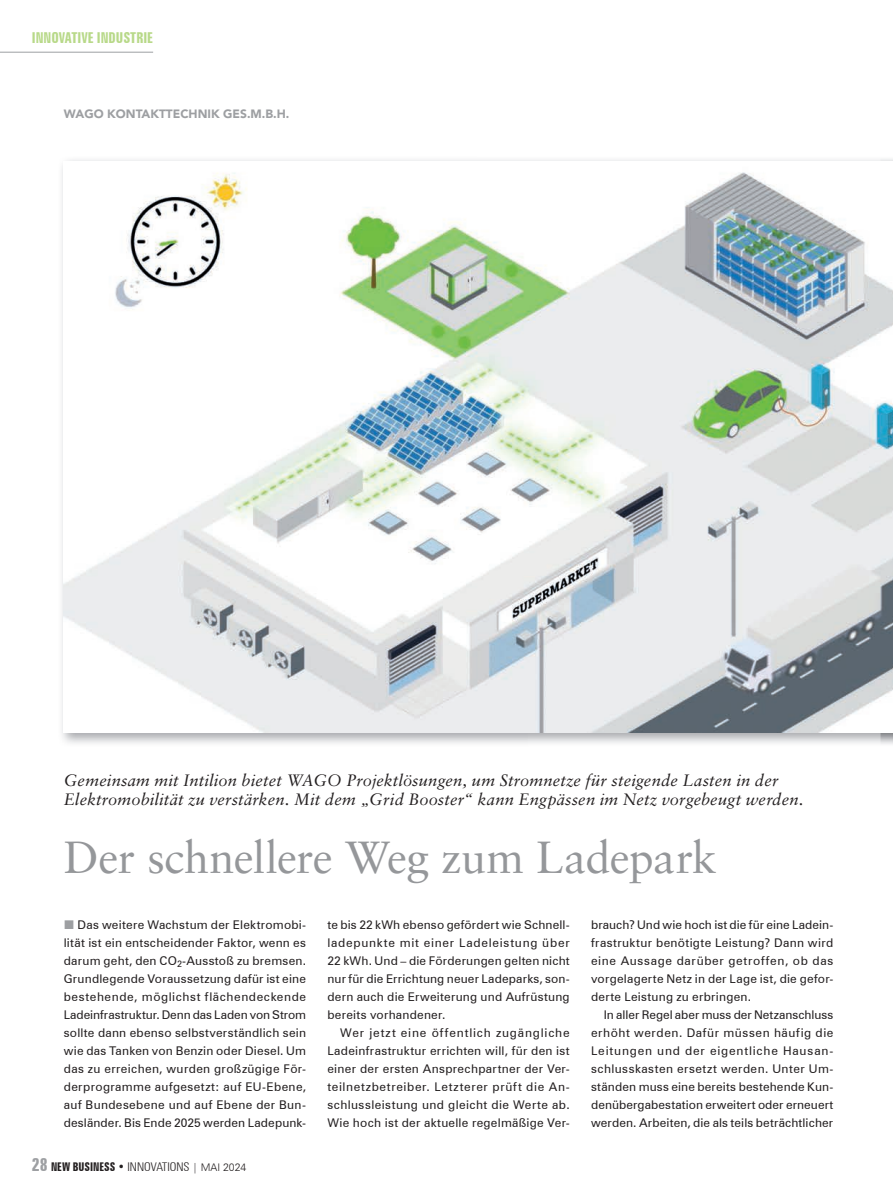
<style>
.page{position:relative;width:893px;height:1191px;background:#fff}
.page>*{position:absolute;margin:0;border:0;box-sizing:border-box;transform-origin:0 0}
.t1{font:45px "Sabon LT Std";letter-spacing:-.015em;color:#95979a}
.t2{font:italic 16.5px/19.5px "Sabon LT Std";letter-spacing:.01em;color:#231f20}
.t3{font:700 extra-condensed 15px "Zurich BT";color:#b8d989}
.t4{font:12px/18px "Zurich BT";letter-spacing:.015em;color:#231f20;text-align:justify}
.t5{font:700 extra-condensed 12px "Zurich BT";color:#231f20}
.t6{font:900 12px "Avenir LT Std";color:#9d9fa2}
.s1{font-size:18px;color:#9d9fa2}
.s2{font-weight:300;font-stretch:condensed}
.s3{font-weight:300;font-stretch:normal;font-size:10.5px}
</style>
<div class="page">
<hr style="left:0;top:52px;width:153px;height:1px;background:#9d9fa2">
<img style="left:59px;top:478px;width:821px;height:266px">
<img style="left:880px;top:157px;width:13px;height:587px">
<img style="left:64px;top:162px;width:829px;height:570px">
<p class="t3" style="left:32px;top:29px;width:123px">INNOVATIVE INDUSTRIE</p>
<p class="t6" style="left:64px;top:107px;width:227px">WAGO KONTAKTTECHNIK GES.M.B.H.</p>
<h2 class="t2" style="left:64px;top:770px;width:741px">Gemeinsam mit Intilion bietet WAGO Projektlösungen, um Stromnetze für steigende Lasten in der<br>Elektromobilität zu verstärken. Mit dem „Grid Booster“ kann Engpässen im Netz vorgebeugt werden.</h2>
<h1 class="t1" style="left:64px;top:830px;width:655px">Der schnellere Weg zum Ladepark</h1>
<p class="t4" style="left:64px;top:915px;width:244px;text-indent:14px">Das weitere Wachstum der Elektromobi&shy;lität ist ein entscheidender Faktor, wenn es darum geht, den CO<sub>2</sub>-Ausstoß zu bremsen.<br>Grundlegende Voraussetzung dafür ist eine bestehende, möglichst flächendeckende Ladeinfrastruktur. Denn das Laden von Strom sollte dann ebenso selbstverständlich sein wie das Tanken von Benzin oder Diesel. Um das zu erreichen, wurden großzügige För&shy;derprogramme aufgesetzt: auf EU-Ebene, auf Bundesebene und auf Ebene der Bun&shy;desländer. Bis Ende 2025 werden Ladepunk-</p>
<p class="t4" style="left:327px;top:915px;width:244px">te bis 22 kWh ebenso gefördert wie Schnell&shy;ladepunkte mit einer Ladeleistung über 22 kWh. Und – die Förderungen gelten nicht nur für die Errichtung neuer Ladeparks, son&shy;dern auch die Erweiterung und Aufrüstung bereits vorhandener.</p>
<p class="t4" style="left:327px;top:1023px;width:244px;text-indent:13px">Wer jetzt eine öffentlich zugängliche Ladeinfrastruktur errichten will, für den ist einer der ersten Ansprechpartner der Ver&shy;teilnetzbetreiber. Letzterer prüft die An&shy;schlussleistung und gleicht die Werte ab.<br>Wie hoch ist der aktuelle regelmäßige Ver-</p>
<p class="t5" style="left:32px;top:1159px;width:216px"><span class="s1">28</span> NEW BUSINESS • <span class="s2">INNOVATIONS</span> <span class="s3">| MAI 2024</span></p>
<p class="t4" style="left:591px;top:915px;width:244px">brauch? Und wie hoch ist die für eine Ladein&shy;frastruktur benötigte Leistung? Dann wird eine Aussage darüber getroffen, ob das vorgelagerte Netz in der Lage ist, die gefor&shy;derte Leistung zu erbringen.</p>
<p class="t4" style="left:591px;top:1005px;width:244px;text-indent:13px">In aller Regel aber muss der Netzanschluss erhöht werden. Dafür müssen häufig die Leitungen und der eigentliche Hausan&shy;schlusskasten ersetzt werden. Unter Um&shy;ständen muss eine bereits bestehende Kun&shy;denübergabestation erweitert oder erneuert werden. Arbeiten, die als teils beträchtlicher</p>
</div>
